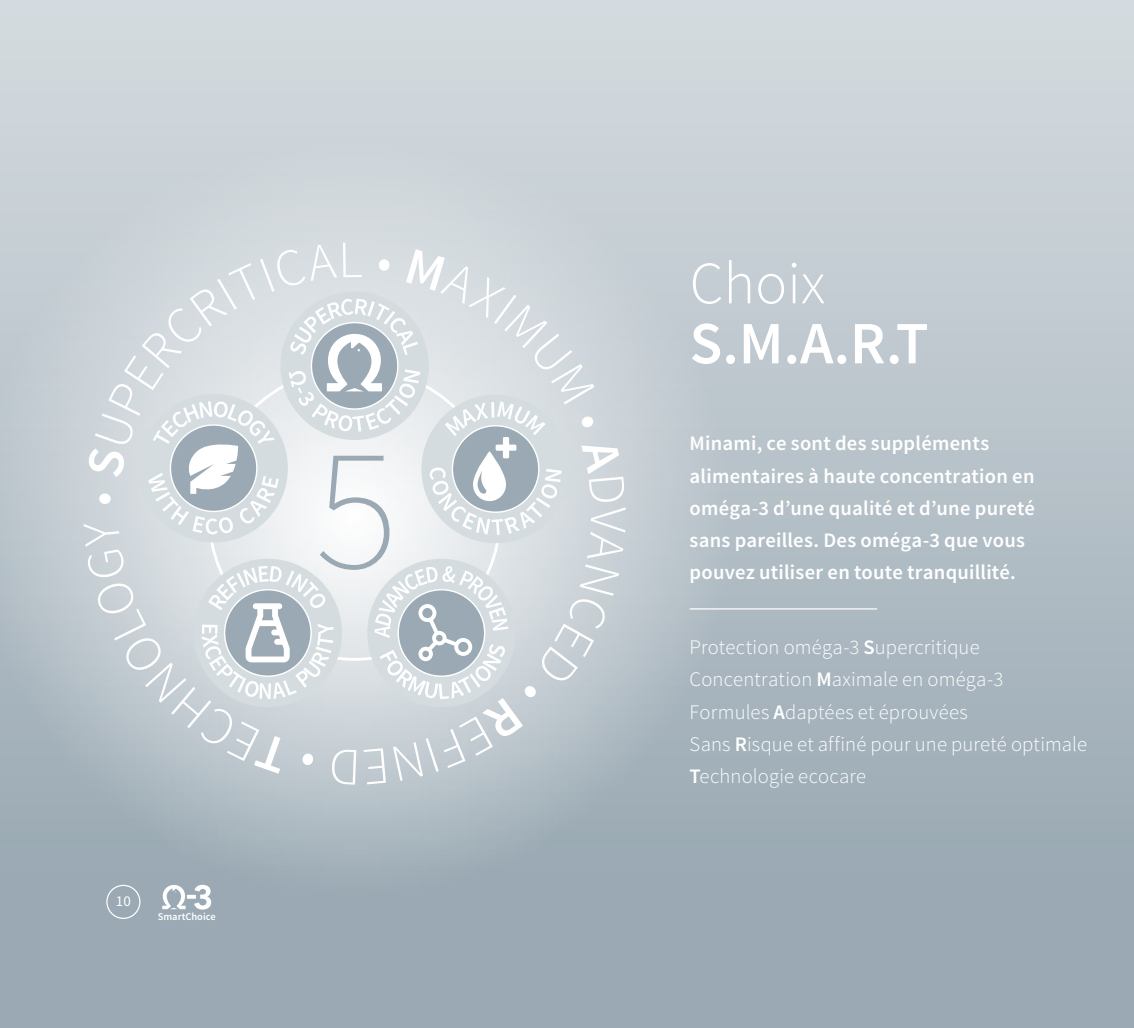
<style>
.page{position:relative;width:1134px;height:1028px;background:#fff}
.page>*{position:absolute;margin:0;border:0;box-sizing:border-box;transform-origin:0 0}
.t1{font:600 60px "Source Sans Pro";color:#fff}
.t2{font:300 60px "Source Sans Pro";color:#fff}
.t3{font:600 20.5px/32.2px "Source Sans Pro";letter-spacing:.015em;color:#fff}
.t4{font:300 20.5px/32.2px "Source Sans Pro";letter-spacing:.01em;color:#fff}
.t5{font:15px "Source Sans Pro";color:#fff}
.t6{font:600 10.5px "Source Sans Pro";color:#fff}
.s1{font-weight:600}
</style>
<div class="page">
<div style="left:0;top:0;width:1134px;height:1028px;background:linear-gradient(to bottom,#d5dce0,#93a3ae)"></div>
<img style="left:0;top:134px;width:734px;height:763px">
<div style="left:106px;top:884px;width:34px;height:35px;border:1px solid #fff;border-radius:50%"></div>
<svg style="left:161px;top:884px;width:50px;height:25px"></svg>
<svg style="left:84px;top:243px;width:542px;height:541px;background:#d1d8dc"></svg>
<hr style="left:690px;top:608px;width:187px;height:1px;background:#fff">
<p class="t5" style="left:116px;top:891px;width:16px">10</p>
<p class="t6" style="left:158px;top:910px;width:60px">SmartChoice</p>
<h1 class="t2" style="left:690px;top:247px;width:137px">Choix</h1>
<h1 class="t1" style="left:690px;top:305px;width:240px">S.M.A.R.T</h1>
<p class="t3" style="left:690px;top:428px;width:347px">Minami, ce sont des suppléments alimentaires à haute concentration en oméga-3 d’une qualité et d’une pureté sans pareilles. Des oméga-3 que vous pouvez utiliser en toute tranquillité.</p>
<p class="t4" style="left:690px;top:631px;width:399px">Protection oméga-3 <span class="s1">S</span>upercritique Concentration <span class="s1">M</span>aximale en oméga-3<br>Formules <span class="s1">A</span>daptées et éprouvées<br>Sans <span class="s1">R</span>isque et affiné pour une pureté optimale <span class="s1">T</span>echnologie ecocare</p>
</div>
